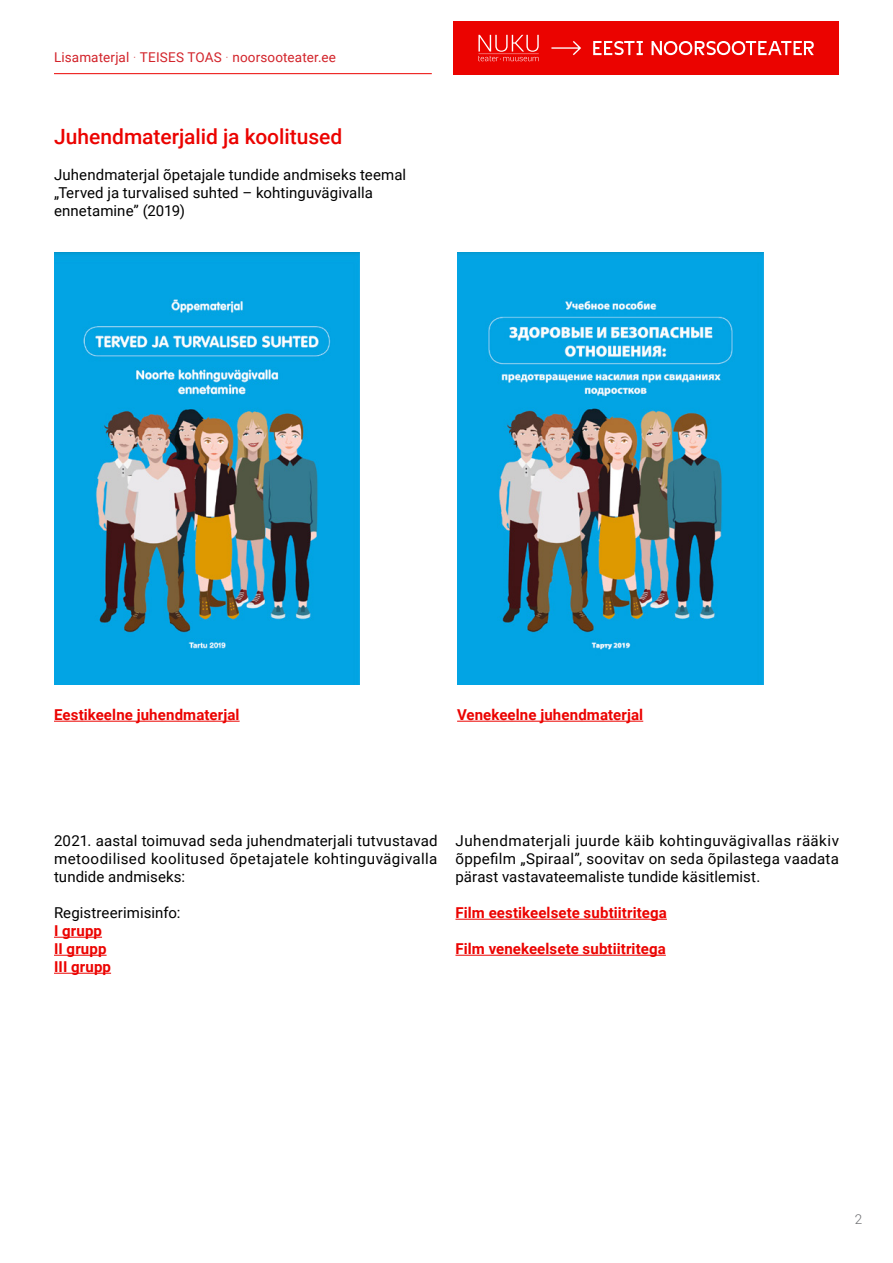
<style>
.page{position:relative;width:893px;height:1263px;background:#fff}
.page>*{position:absolute;margin:0;border:0;box-sizing:border-box;transform-origin:0 0}
.t1{font:500 21px "Roboto";color:#eb0300}
.t2{font:15px/18px "Roboto";letter-spacing:.005em;color:#000;text-align:justify}
.t3{font:700 15px/18px "Roboto";letter-spacing:.01em;color:#eb0300}
.t4{font:13.5px "Roboto";letter-spacing:.01em;color:#d2232a}
.t5{font:300 13.5px "Roboto";color:#6d6e71}
.s1{font-family:"Amatic SC";font-weight:700}
</style>
<div class="page">
<hr style="left:54px;top:73px;width:378px;height:1px;background:#eb0300">
<div style="left:453px;top:21px;width:386px;height:54px;background:#eb0300"></div>
<svg style="left:478px;top:35px;width:336px;height:26px"></svg>
<img style="left:54px;top:252px;width:306px;height:432px">
<img style="left:457px;top:252px;width:306px;height:432px">
<hr style="left:54px;top:721px;width:186px;height:1px;background:#eb0300">
<hr style="left:457px;top:721px;width:186px;height:1px;background:#eb0300">
<hr style="left:54px;top:937px;width:48px;height:1px;background:#eb0300">
<hr style="left:54px;top:955px;width:53px;height:1px;background:#eb0300">
<hr style="left:54px;top:973px;width:57px;height:1px;background:#eb0300">
<hr style="left:455px;top:919px;width:212px;height:1px;background:#eb0300">
<hr style="left:455px;top:955px;width:211px;height:1px;background:#eb0300">
<p class="t4" style="left:54px;top:48px;width:284px">Lisamaterjal <span class="s1">·</span> TEISES TOAS <span class="s1">·</span> noorsooteater.ee</p>
<h1 class="t1" style="left:54px;top:122px;width:290px">Juhendmaterjalid ja koolitused</h1>
<p class="t2" style="left:54px;top:165px;width:354px;text-align:left">Juhendmaterjal õpetajale tundide andmiseks teemal „Terved ja turvalised suhted – kohtinguvägivalla ennetamine” (2019)</p>
<p class="t3" style="left:54px;top:705px;width:187px">Eestikeelne juhendmaterjal</p>
<p class="t3" style="left:457px;top:705px;width:188px">Venekeelne juhendmaterjal</p>
<p class="t2" style="left:54px;top:831px;width:385px">2021. aastal toimuvad seda juhendmaterjali tutvustavad metoodilised koolitused õpetajatele kohtinguvägivalla tundide andmiseks:</p>
<p class="t2" style="left:54px;top:903px;width:128px">Registreerimisinfo:</p>
<p class="t3" style="left:54px;top:921px;width:59px">I grupp<br>II grupp<br>III grupp</p>
<p class="t2" style="left:455px;top:831px;width:385px">Juhendmaterjali juurde käib kohtinguvägivallas rääkiv õppefilm „Spiraal”, soovitav on seda õpilastega vaadata pärast vastavateemaliste tundide käsitlemist.</p>
<p class="t3" style="left:455px;top:903px;width:213px">Film eestikeelsete subtiitritega</p>
<p class="t3" style="left:455px;top:939px;width:212px">Film venekeelsete subtiitritega</p>
<p class="t5" style="left:855px;top:1210px;width:9px">2</p>
</div>
